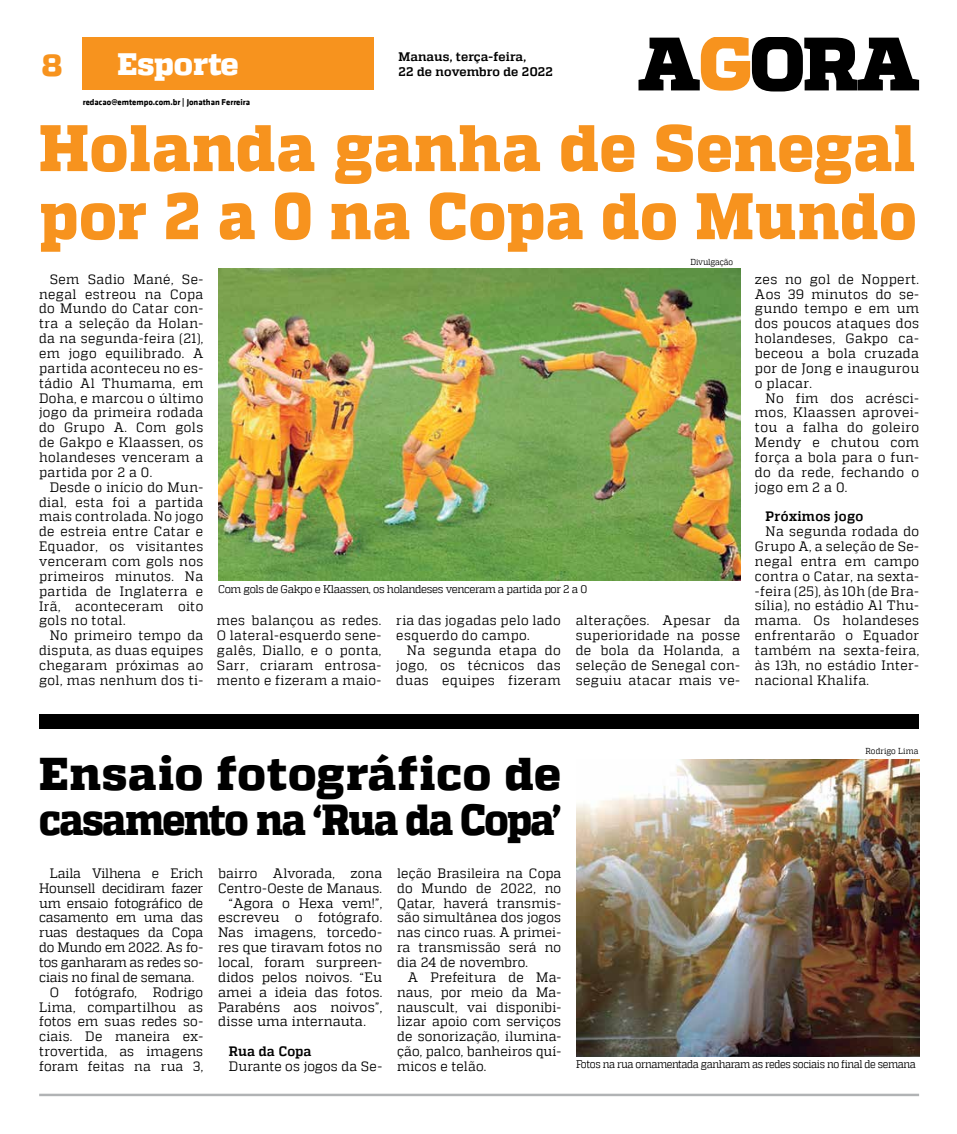
<style>
.page{position:relative;width:957px;height:1134px;background:#fff}
.page>*{position:absolute;margin:0;border:0;box-sizing:border-box;transform-origin:0 0}
.t1{font:800 65.62px/68.1px "MW Quadon";letter-spacing:.01em;color:#f7931e;scale:.95 1}
.t2{font:800 45.75px "MW Quadon";letter-spacing:.02em;color:#000}
.t3{font:800 43.38px "MW Quadon";letter-spacing:-.04em;color:#000;scale:.9 1}
.t4{font:800 31px "MW Quadon";color:#fff}
.t5{font:800 31px "MW Quadon";color:#f7931e}
.t6{font:13.62px/14.9px "MW Quadon";letter-spacing:.025em;color:#000;text-align:justify;scale:.95 1}
.t7{font:13.62px/14.9px "MW Quadon";letter-spacing:.025em;color:#000;text-align:justify;scale:.96 1}
.t8{font:13.62px "MW Quadon";letter-spacing:.025em;color:#000}
.t9{font:13.62px "MW Quadon";letter-spacing:-.01em;color:#000;scale:.95 1}
.t10{font:13.62px "MW Quadon";letter-spacing:-.015em;color:#000;scale:.95 1}
.t11{font:13.62px "MW Quadon";letter-spacing:.005em;color:#000}
.t12{font:700 13.62px "MW Quadon";letter-spacing:.03em;color:#000;scale:.95 1}
.t13{font:700 13.62px "MW Quadon";letter-spacing:.01em;color:#000;scale:.95 1}
.t14{font:700 12.38px "MW Quadon";letter-spacing:.005em;color:#000}
.t15{font:11.12px "MW Quadon";letter-spacing:-.035em;color:#000;scale:.95 1}
.t16{font:11.12px "MW Quadon";letter-spacing:-.035em;color:#000;scale:.9 1}
.t17{font:700 8.62px "MW Klavika Bd";color:#000}
.t18{font:8.62px "MW Quadon";color:#000;scale:.9 1}
</style>
<div class="page">
<div style="left:82px;top:38px;width:291px;height:52px;background:#f7931e"></div>
<svg style="left:638px;top:38px;width:281px;height:53px"></svg>
<hr style="left:39px;top:1094px;width:880px;height:2px;background:#b1b3b5">
<img style="left:218px;top:269px;width:523px;height:312px">
<div style="left:39px;top:714px;width:880px;height:15px;background:#000"></div>
<img style="left:576px;top:759px;width:343px;height:297px">
<h3 class="t5" style="left:42px;top:47px;width:22px">8</h3>
<h3 class="t4" style="left:117px;top:46px;width:123px">Esporte</h3>
<p class="t17" style="left:83px;top:96px;width:169px">redacao@emtempo.com.br | Jonathan Ferreira</p>
<p class="t14" style="left:398px;top:49px;width:129px">Manaus, terça-feira,</p>
<p class="t14" style="left:398px;top:64px;width:156px">22 de novembro de 2022</p>
<h1 class="t1" style="left:39px;top:115px;width:925px">Holanda ganha de Senegal por 2 a 0 na Copa do Mundo</h1>
<p class="t6" style="left:39px;top:271px;width:174px;text-indent:11px">Sem Sadio Mané, Se&shy;negal estreou na Copa do Mundo do Catar con&shy;tra a seleção da Holan&shy;da na segunda-feira (21), em jogo equilibrado. A partida aconteceu no es&shy;tádio Al Thumama, em Doha, e marcou o último jogo da primeira rodada do Grupo A. Com gols de Gakpo e Klaassen, os holandeses venceram a partida por 2 a 0.</p>
<p class="t6" style="left:39px;top:479px;width:174px;text-indent:11px">Desde o início do Mun&shy;dial, esta foi a partida mais controlada. No jogo de estreia entre Catar e Equador, os visitantes venceram com gols nos primeiros minutos. Na partida de Inglaterra e Irã, aconteceram oito gols no total.</p>
<p class="t6" style="left:39px;top:628px;width:174px;text-indent:11px">No primeiro tempo da disputa, as duas equipes chegaram próximas ao gol, mas nenhum dos ti-</p>
<p class="t18" style="left:690px;top:257px;width:49px">Divulgação</p>
<p class="t15" style="left:218px;top:582px;width:390px">Com gols de Gakpo e Klaassen, os holandeses venceram a partida por 2 a 0</p>
<p class="t6" style="left:217px;top:613px;width:175px">mes balançou as redes.<br>O lateral-esquerdo sene&shy;galês, Diallo, e o ponta, Sarr, criaram entrosa&shy;mento e fizeram a maio-</p>
<p class="t6" style="left:396px;top:613px;width:175px">ria das jogadas pelo lado esquerdo do campo.</p>
<p class="t7" style="left:396px;top:643px;width:173px;text-indent:11px">Na segunda etapa do jogo, os técnicos das duas equipes fizeram</p>
<p class="t7" style="left:576px;top:613px;width:173px">alterações. Apesar da superioridade na posse de bola da Holanda, a seleção de Senegal con&shy;seguiu atacar mais ve-</p>
<p class="t7" style="left:755px;top:271px;width:172px">zes no gol de Noppert.<br>Aos 39 minutos do se&shy;gundo tempo e em um dos poucos ataques dos holandeses, Gakpo ca&shy;beceou a bola cruzada por de Jong e inaugurou o placar.</p>
<p class="t7" style="left:755px;top:390px;width:172px;text-indent:11px">No fim dos acrésci&shy;mos, Klaassen aprovei&shy;tou a falha do goleiro Mendy e chutou com força a bola para o fun&shy;do da rede, fechando o jogo em 2 a 0.</p>
<p class="t12" style="left:765px;top:509px;width:104px">Próximos jogo</p>
<p class="t6" style="left:755px;top:524px;width:174px;text-indent:11px">Na segunda rodada do Grupo A, a seleção de Se&shy;negal entra em campo contra o Catar, na sexta--feira (25), às 10h (de Bra&shy;sília), no estádio Al Thu&shy;mama. Os holandeses enfrentarão o Equador também na sexta-feira, às 13h, no estádio Inter&shy;nacional Khalifa.</p>
<h2 class="t2" style="left:39px;top:746px;width:523px">Ensaio fotográfico de</h2>
<h3 class="t3" style="left:39px;top:794px;width:581px">casamento na ‘Rua da Copa’</h3>
<p class="t9" style="left:50px;top:865px;width:163px">Laila Vilhena e Erich</p>
<p class="t9" style="left:39px;top:880px;width:174px">Hounsell decidiram fazer</p>
<p class="t9" style="left:39px;top:895px;width:174px">um ensaio fotográfico de</p>
<p class="t10" style="left:39px;top:910px;width:174px">casamento em uma das</p>
<p class="t9" style="left:39px;top:925px;width:174px">ruas destaques da Copa</p>
<p class="t10" style="left:39px;top:939px;width:174px">do Mundo em 2022. As fo-</p>
<p class="t10" style="left:39px;top:954px;width:174px">tos ganharam as redes so-</p>
<p class="t10" style="left:39px;top:969px;width:165px">ciais no final de semana.</p>
<p class="t6" style="left:50px;top:984px;width:163px">O fotógrafo, Rodrigo</p>
<p class="t6" style="left:39px;top:999px;width:174px">Lima, compartilhou as</p>
<p class="t6" style="left:39px;top:1014px;width:174px">fotos em suas redes so-</p>
<p class="t6" style="left:39px;top:1029px;width:174px">ciais. De maneira ex-</p>
<p class="t6" style="left:39px;top:1044px;width:174px">trovertida, as imagens</p>
<p class="t6" style="left:39px;top:1059px;width:174px">foram feitas na rua 3,</p>
<p class="t6" style="left:397px;top:865px;width:174px">leção Brasileira na Copa do Mundo de 2022, no Qatar, haverá transmis&shy;são simultânea dos jogos nas cinco ruas. A primei&shy;ra transmissão será no dia 24 de novembro.</p>
<p class="t6" style="left:397px;top:969px;width:174px;text-indent:11px">A Prefeitura de Ma&shy;naus, por meio da Ma&shy;nauscult, vai disponibi&shy;lizar apoio com serviços de sonorização, ilumina&shy;ção, palco, banheiros quí&shy;micos e telão.</p>
<p class="t6" style="left:218px;top:865px;width:174px">bairro Alvorada, zona</p>
<p class="t6" style="left:218px;top:880px;width:174px">Centro-Oeste de Manaus.</p>
<p class="t11" style="left:229px;top:895px;width:155px">“Agora o Hexa vem!”,</p>
<p class="t8" style="left:218px;top:910px;width:166px">escreveu o fotógrafo.</p>
<p class="t8" style="left:218px;top:925px;width:166px">Nas imagens, torcedo-</p>
<p class="t8" style="left:218px;top:939px;width:166px">res que tiravam fotos no</p>
<p class="t8" style="left:218px;top:954px;width:166px">local, foram surpreen-</p>
<p class="t8" style="left:218px;top:969px;width:166px">didos pelos noivos. “Eu</p>
<p class="t8" style="left:218px;top:984px;width:166px">amei a ideia das fotos.</p>
<p class="t8" style="left:218px;top:999px;width:166px">Parabéns aos noivos”,</p>
<p class="t8" style="left:218px;top:1014px;width:149px">disse uma internauta.</p>
<p class="t13" style="left:229px;top:1043px;width:88px">Rua da Copa</p>
<p class="t6" style="left:229px;top:1059px;width:163px">Durante os jogos da Se-</p>
<p class="t18" style="left:865px;top:746px;width:60px">Rodrigo Lima</p>
<p class="t16" style="left:576px;top:1058px;width:379px">Fotos na rua ornamentada ganharam as redes sociais no final de semana</p>
</div>
